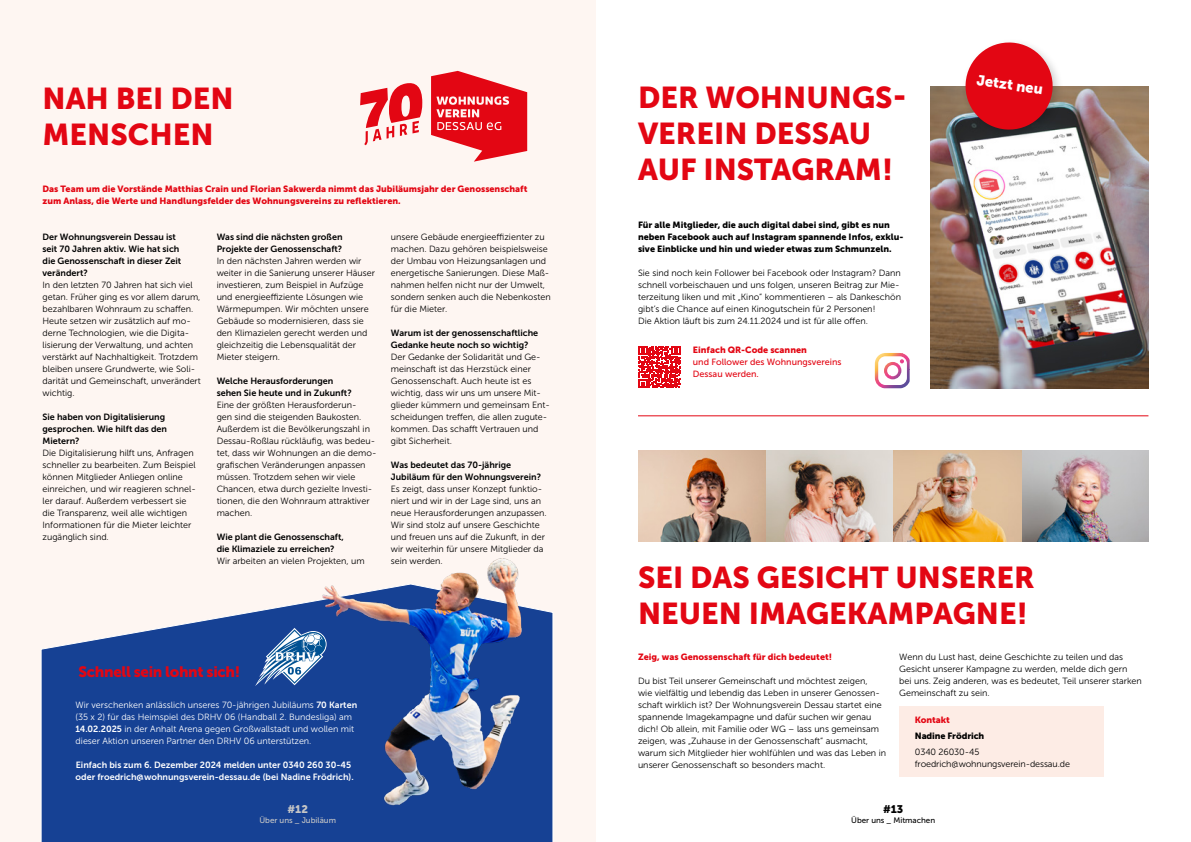
<style>
.page{position:relative;width:1191px;height:842px;background:#fff}
.page>*{position:absolute;margin:0;border:0;box-sizing:border-box;transform-origin:0 0}
.t1{font:30px/36px "Museo Sans 900";color:#e30613}
.t2{font:15px "Museo Sans 900";letter-spacing:-.02em;color:#e30613}
.t3{font:14.6px "Museo Sans 900";color:#fff}
.t4{font:11px "Museo Sans 900";color:#000}
.t5{font:11px "Museo Sans 900";color:#c6c6c6}
.t6{font:9px/12px "Museo Sans 300";color:#000}
.t7{font:9px/12px "Museo Sans 700";color:#000}
.t8{font:9px/12px "Museo Sans 900";color:#e30613}
.t9{font:9px/12px "Museo Sans 300";color:#fff}
.t10{font:9px/12px "Museo Sans 900";color:#000}
.t11{font:9px/12px "Museo Sans 700";color:#fff}
.t12{font:9px/12px "Museo Sans 500";color:#e30613}
.t13{font:8px "Museo Sans 500";color:#000}
.t14{font:8px "Museo Sans 500";color:#c6c6c6}
.s1{font-family:"Museo Sans 700"}
</style>
<div class="page">
<img style="left:765px;top:451px;width:252px;height:90px">
<img style="left:1017px;top:451px;width:131px;height:90px">
<img style="left:930px;top:86px;width:218px;height:302px">
<img style="left:638px;top:451px;width:127px;height:90px">
<div style="left:0;top:0;width:595px;height:842px;background:#fef6f2"></div>
<svg style="left:360px;top:83px;width:62px;height:62px"></svg>
<svg style="left:431px;top:71px;width:96px;height:91px"></svg>
<svg style="left:41px;top:603px;width:512px;height:239px;background:#2c529d"></svg>
<div style="left:961px;top:38px;width:103px;height:104px;background:#000;opacity:.2"></div>
<svg style="left:964px;top:41px;width:90px;height:90px;background:#d02e37"></svg>
<hr style="left:638px;top:415px;width:510px;height:1px;background:#e30613">
<svg style="left:638px;top:346px;width:42px;height:42px"></svg>
<svg style="left:875px;top:353px;width:34px;height:35px"></svg>
<img style="left:300px;top:558px;width:232px;height:263px">
<svg style="left:255px;top:628px;width:71px;height:58px;background:#557cb3"></svg>
<div style="left:899px;top:707px;width:204px;height:70px;background:#fdece5"></div>
<h1 class="t1" style="left:43px;top:80px;width:192px">NAH BEI DEN<br>MENSCHEN</h1>
<h1 class="t1" style="left:638px;top:79px;width:270px">DER WOHNUNGS-<br>VEREIN DESSAU<br>AUF INSTAGRAM!</h1>
<h3 class="t3" style="left:978px;top:72px;width:68px;rotate:8deg">Jetzt neu</h3>
<p class="t8" style="left:43px;top:183px;width:486px">Das Team um die Vorstände Matthias Crain und Florian Sakwerda nimmt das Jubiläumsjahr der Genossenschaft zum Anlass, die Werte und Handlungsfelder des Wohnungsvereins zu reflektieren.</p>
<p class="t7" style="left:43px;top:231px;width:140px">Der Wohnungsverein Dessau ist seit 70 Jahren aktiv. Wie hat sich die Genossenschaft in dieser Zeit verändert?</p>
<p class="t6" style="left:43px;top:279px;width:160px">In den letzten 70 Jahren hat sich viel getan. Früher ging es vor allem darum, bezahlbaren Wohnraum zu schaffen.<br>Heute setzen wir zusätzlich auf mo&shy;derne Technologien, wie die Digita&shy;lisierung der Verwaltung, und achten verstärkt auf Nachhaltigkeit. Trotzdem bleiben unsere Grundwerte, wie Soli&shy;darität und Gemeinschaft, unverändert wichtig.</p>
<p class="t7" style="left:43px;top:411px;width:126px">Sie haben von Digitalisierung gesprochen. Wie hilft das den<br>Mietern?</p>
<p class="t6" style="left:43px;top:447px;width:155px">Die Digitalisierung hilft uns, Anfragen schneller zu bearbeiten. Zum Beispiel können Mitglieder Anliegen online einreichen, und wir reagieren schnel&shy;ler darauf. Außerdem verbessert sie die Transparenz, weil alle wichtigen Informationen für die Mieter leichter zugänglich sind.</p>
<p class="t7" style="left:217px;top:231px;width:127px">Was sind die nächsten großen<br>Projekte der Genossenschaft?</p>
<p class="t6" style="left:217px;top:255px;width:160px">In den nächsten Jahren werden wir weiter in die Sanierung unserer Häuser investieren, zum Beispiel in Aufzüge und energieeffiziente Lösungen wie Wärmepumpen. Wir möchten unsere Gebäude so modernisieren, dass sie den Klimazielen gerecht werden und gleichzeitig die Lebensqualität der Mieter steigern.</p>
<p class="t7" style="left:217px;top:375px;width:137px">Welche Herausforderungen sehen Sie heute und in Zukunft?</p>
<p class="t6" style="left:217px;top:399px;width:161px">Eine der größten Herausforderun-<br>gen sind die steigenden Baukosten.<br>Außerdem ist die Bevölkerungszahl in Dessau-Roßlau rückläufig, was bedeu&shy;tet, dass wir Wohnungen an die demo&shy;grafischen Veränderungen anpassen müssen. Trotzdem sehen wir viele Chancen, etwa durch gezielte Investi&shy;tionen, die den Wohnraum attraktiver machen.</p>
<p class="t7" style="left:217px;top:531px;width:129px">Wie plant die Genossenschaft, die Klimaziele zu erreichen?</p>
<p class="t6" style="left:217px;top:555px;width:150px">Wir arbeiten an vielen Projekten, um</p>
<p class="t6" style="left:391px;top:231px;width:161px">unsere Gebäude energieeffizienter zu machen. Dazu gehören beispielsweise der Umbau von Heizungsanlagen und energetische Sanierungen. Diese Maß&shy;nahmen helfen nicht nur der Umwelt, sondern senken auch die Nebenkosten für die Mieter.</p>
<p class="t7" style="left:391px;top:327px;width:149px">Warum ist der genossenschaftliche<br>Gedanke heute noch so wichtig?</p>
<p class="t6" style="left:391px;top:351px;width:161px">Der Gedanke der Solidarität und Ge&shy;meinschaft ist das Herzstück einer Genossenschaft. Auch heute ist es wichtig, dass wir uns um unsere Mit&shy;glieder kümmern und gemeinsam Ent&shy;scheidungen treffen, die allen zugute&shy;kommen. Das schafft Vertrauen und gibt Sicherheit.</p>
<p class="t7" style="left:391px;top:459px;width:152px">Was bedeutet das 70-jährige<br>Jubiläum für den Wohnungsverein?</p>
<p class="t6" style="left:391px;top:483px;width:157px">Es zeigt, dass unser Konzept funktio&shy;niert und wir in der Lage sind, uns an neue Herausforderungen anzupassen.<br>Wir sind stolz auf unsere Geschichte und freuen uns auf die Zukunft, in der wir weiterhin für unsere Mitglieder da sein werden.</p>
<h2 class="t2" style="left:79px;top:664px;width:163px">Schnell sein lohnt sich!</h2>
<p class="t9" style="left:75px;top:699px;width:283px">Wir verschenken anlässlich unseres 70-jährigen Jubiläums <span class="s1">70 Karten </span>(35 x 2) für das Heimspiel des DRHV 06 (Handball 2. Bundesliga) am <span class="s1">14.02.2025</span> in der Anhalt Arena gegen Großwallstadt und wollen mit dieser Aktion unseren Partner den DRHV 06 unterstützen.</p>
<p class="t11" style="left:76px;top:759px;width:280px">Einfach bis zum 6. Dezember 2024 melden unter 0340 260 30-45 oder froedrich@wohnungsverein-dessau.de (bei Nadine Frödrich).</p>
<p class="t5" style="left:287px;top:803px;width:22px">#12</p>
<p class="t14" style="left:259px;top:816px;width:78px">Über uns _ Jubiläum</p>
<p class="t10" style="left:638px;top:219px;width:267px">Für alle Mitglieder, die auch digital dabei sind, gibt es nun neben Facebook auch auf Instagram spannende Infos, exklu&shy;sive Einblicke und hin und wieder etwas zum Schmunzeln.</p>
<p class="t6" style="left:638px;top:267px;width:264px">Sie sind noch kein Follower bei Facebook oder Instagram? Dann schnell vorbeischauen und uns folgen, unseren Beitrag zur Mie&shy;terzeitung liken und mit „Kino“ kommentieren – als Dankeschön gibt’s die Chance auf einen Kinogutschein für 2 Personen!<br>Die Aktion läuft bis zum 24.11.2024 und ist für alle offen.</p>
<p class="t8" style="left:693px;top:343px;width:115px">Einfach QR-Code scannen</p>
<p class="t12" style="left:693px;top:356px;width:150px">und Follower des Wohnungsvereins<br>Dessau werden.</p>
<h1 class="t1" style="left:638px;top:559px;width:398px">SEI DAS GESICHT UNSERER<br>NEUEN IMAGEKAMPAGNE!</h1>
<p class="t8" style="left:638px;top:651px;width:195px">Zeig, was Genossenschaft für dich bedeutet!</p>
<p class="t6" style="left:638px;top:675px;width:250px">Du bist Teil unserer Gemeinschaft und möchtest zeigen,<br>wie vielfältig und lebendig das Leben in unserer Genossen&shy;schaft wirklich ist? Der Wohnungsverein Dessau startet eine spannende Imagekampagne und dafür suchen wir genau dich! Ob allein, mit Familie oder WG – lass uns gemeinsam zeigen, was „Zuhause in der Genossenschaft“ ausmacht, warum sich Mitglieder hier wohlfühlen und was das Leben in unserer Genossenschaft so besonders macht.</p>
<p class="t6" style="left:899px;top:651px;width:244px">Wenn du Lust hast, deine Geschichte zu teilen und das Gesicht unserer Kampagne zu werden, melde dich gern bei uns. Zeig anderen, was es bedeutet, Teil unserer starken Gemeinschaft zu sein.</p>
<p class="t8" style="left:915px;top:713px;width:36px">Kontakt</p>
<p class="t10" style="left:915px;top:730px;width:71px">Nadine Frödrich</p>
<p class="t6" style="left:915px;top:746px;width:157px">0340 26030-45 froedrich@wohnungsverein-dessau.de</p>
<p class="t4" style="left:883px;top:803px;width:22px">#13</p>
<p class="t13" style="left:851px;top:816px;width:85px">Über uns _ Mitmachen</p>
</div>
